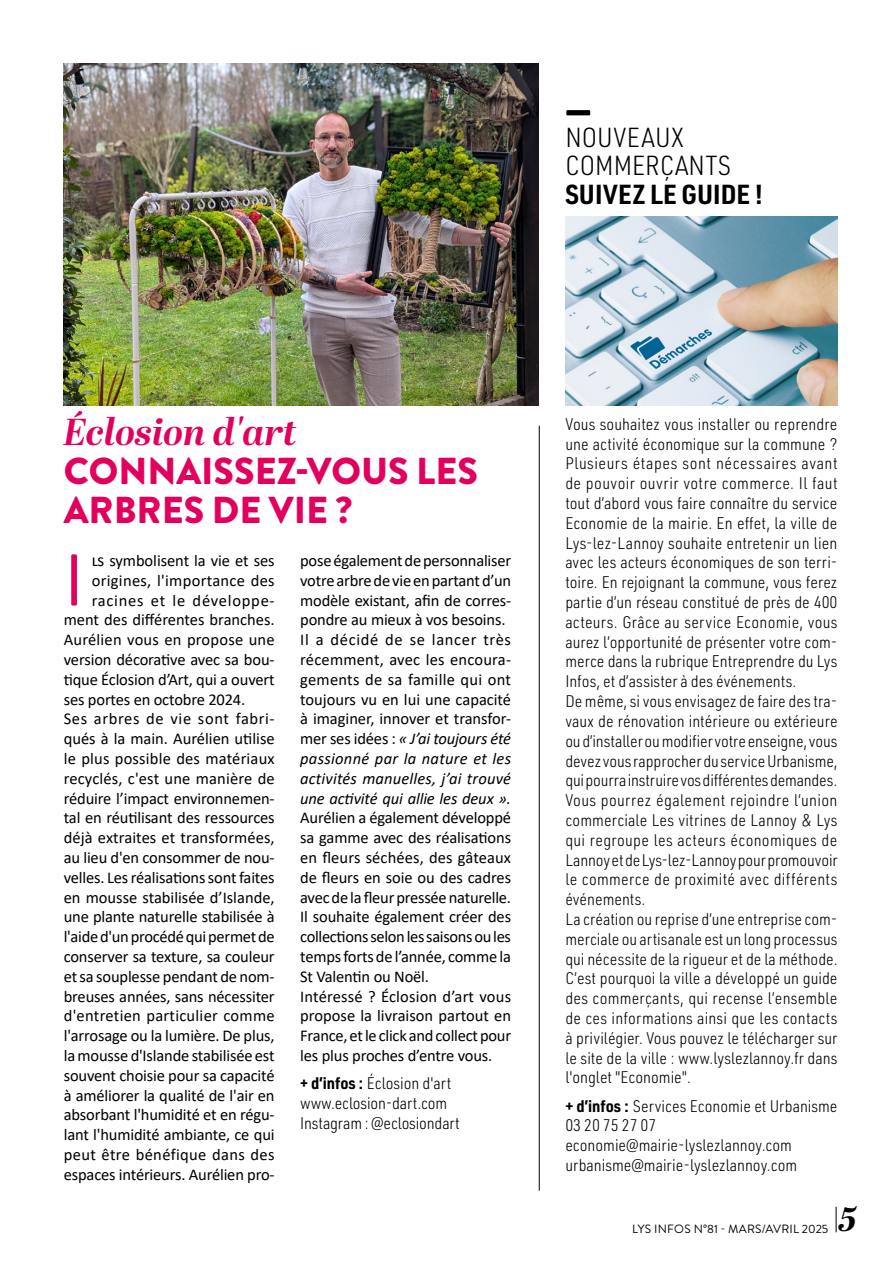
<style>
.page{position:relative;width:893px;height:1263px;background:#fff}
.page>*{position:absolute;margin:0;border:0;box-sizing:border-box;transform-origin:0 0}
.t1{font:73.05px "Brandon Grotesque";color:#e3005d}
.t2{font:900 60px "Brandon Grotesque";color:#000}
.t3{font:900 37.5px/39px "Brandon Grotesque";color:#e3005d}
.t4{font:italic 700 37.5px "Abril Display";letter-spacing:-.005em;color:#e3005d}
.t5{font:italic 700 33.75px "Abril Display";color:#000}
.t6{font:300 27px/28.5px "URWDIN Semi Cond";letter-spacing:.005em;color:#000}
.t7{font:700 27px "URWDIN Semi Cond";color:#000}
.t8{font:300 16.5px/19.8px "URWDIN Semi Cond";color:#000}
.t9{font:16.5px/19.8px "Calibri";letter-spacing:-.01em;color:#000}
.t10{font:16.5px "Calibri";letter-spacing:.01em;color:#000}
.t11{font:16.5px "Calibri";letter-spacing:.015em;color:#000}
.t12{font:16.5px "Calibri";letter-spacing:.02em;color:#000}
.t13{font:16.5px "Calibri";letter-spacing:.035em;color:#000}
.t14{font:16.5px "Calibri";letter-spacing:.045em;color:#000}
.t15{font:12px "Brandon Grotesque";letter-spacing:.02em;color:#000}
.s1{font-style:italic}
.s2{font-weight:700}
</style>
<div class="page">
<svg style="left:836px;top:1207px;width:1px;height:25px"></svg>
<img style="left:64px;top:64px;width:475px;height:341px">
<hr style="left:539px;top:426px;width:1px;height:765px;background:#000">
<img style="left:565px;top:216px;width:273px;height:189px">
<h2 class="t2" style="left:565px;top:46px;width:27px">_</h2>
<h3 class="t6" style="left:565px;top:122px;width:167px">NOUVEAUX<br>COMMERÇANTS</h3>
<h3 class="t7" style="left:565px;top:175px;width:199px">SUIVEZ LE GUIDE !</h3>
<h3 class="t4" style="left:63px;top:406px;width:234px">Éclosion d'art</h3>
<h3 class="t3" style="left:64px;top:452px;width:416px">CONNAISSEZ-VOUS LES<br>ARBRES DE VIE ?</h3>
<h1 class="t1" style="left:64px;top:530px;width:22px">I</h1>
<p class="t9" style="left:92px;top:550px;width:184px">ls symbolisent la vie et ses</p>
<p class="t12" style="left:92px;top:569px;width:184px">origines, l'importance des</p>
<p class="t14" style="left:92px;top:589px;width:184px">racines et le développe-</p>
<p class="t9" style="left:64px;top:609px;width:212px">ment des différentes branches.</p>
<p class="t11" style="left:64px;top:628px;width:212px">Aurélien vous en propose une</p>
<p class="t9" style="left:64px;top:649px;width:212px">version décorative avec sa bou-</p>
<p class="t9" style="left:64px;top:669px;width:212px">tique Éclosion d’Art, qui a ouvert</p>
<p class="t9" style="left:64px;top:689px;width:183px">ses portes en octobre 2024.</p>
<p class="t13" style="left:64px;top:707px;width:212px">Ses arbres de vie sont fabri-</p>
<p class="t9" style="left:64px;top:728px;width:212px">qués à la main. Aurélien utilise</p>
<p class="t10" style="left:64px;top:747px;width:212px">le plus possible des matériaux</p>
<p class="t10" style="left:64px;top:767px;width:212px">recyclés, c'est une manière de</p>
<p class="t9" style="left:64px;top:788px;width:212px">réduire l’impact environnemen-</p>
<p class="t9" style="left:64px;top:807px;width:212px">tal en réutilisant des ressources</p>
<p class="t9" style="left:64px;top:827px;width:212px">déjà extraites et transformées,</p>
<p class="t9" style="left:64px;top:847px;width:212px">au lieu d'en consommer de nou-</p>
<p class="t9" style="left:64px;top:867px;width:212px">velles. Les réalisations sont faites</p>
<p class="t9" style="left:64px;top:887px;width:212px">en mousse stabilisée d’Islande,</p>
<p class="t9" style="left:64px;top:906px;width:212px">une plante naturelle stabilisée à</p>
<p class="t9" style="left:64px;top:926px;width:212px">l'aide d'un procédé qui permet de</p>
<p class="t9" style="left:64px;top:946px;width:212px">conserver sa texture, sa couleur</p>
<p class="t9" style="left:64px;top:966px;width:212px">et sa souplesse pendant de nom-</p>
<p class="t9" style="left:64px;top:986px;width:212px">breuses années, sans nécessiter</p>
<p class="t11" style="left:64px;top:1004px;width:212px">d'entretien particulier comme</p>
<p class="t9" style="left:64px;top:1025px;width:212px">l'arrosage ou la lumière. De plus,</p>
<p class="t9" style="left:64px;top:1045px;width:212px">la mousse d'Islande stabilisée est</p>
<p class="t9" style="left:64px;top:1065px;width:212px">souvent choisie pour sa capacité</p>
<p class="t9" style="left:64px;top:1085px;width:212px">à améliorer la qualité de l'air en</p>
<p class="t9" style="left:64px;top:1104px;width:212px">absorbant l'humidité et en régu-</p>
<p class="t9" style="left:64px;top:1124px;width:212px">lant l'humidité ambiante, ce qui</p>
<p class="t12" style="left:64px;top:1143px;width:212px">peut être bénéfique dans des</p>
<p class="t9" style="left:64px;top:1164px;width:212px">espaces intérieurs. Aurélien pro-</p>
<p class="t9" style="left:300px;top:550px;width:212px">pose également de personnaliser votre arbre de vie en partant d’un modèle existant, afin de corres&shy;pondre au mieux à vos besoins.<br>Il a décidé de se lancer très récemment, avec les encoura&shy;gements de sa famille qui ont toujours vu en lui une capacité à imaginer, innover et transfor&shy;mer ses idées : <span class="s1">« J’ai toujours été passionné par la nature et les activités manuelles, j’ai trouvé une activité qui allie les deux ».</span></p>
<p class="t9" style="left:300px;top:807px;width:212px">Aurélien a également développé sa gamme avec des réalisations en fleurs séchées, des gâteaux de fleurs en soie ou des cadres avec de la fleur pressée naturelle.<br>Il souhaite également créer des collections selon les saisons ou les temps forts de l’année, comme la<br>St Valentin ou Noël.<br>Intéressé ? Éclosion d’art vous propose la livraison partout en<br>France, et le click and collect pour les plus proches d’entre vous.</p>
<p class="t8" style="left:300px;top:1073px;width:161px"><span class="s2">+ d’infos :</span> Éclosion d'art www.eclosion-dart.com<br>Instagram : @eclosiondart</p>
<p class="t8" style="left:565px;top:414px;width:274px">Vous souhaitez vous installer ou reprendre une activité économique sur la commune ?<br>Plusieurs étapes sont nécessaires avant de pouvoir ouvrir votre commerce. Il faut tout d’abord vous faire connaître du service Economie de la mairie. En effet, la ville de Lys-lez-Lannoy souhaite entretenir un lien avec les acteurs économiques de son terri&shy;toire. En rejoignant la commune, vous ferez partie d’un réseau constitué de près de 400 acteurs. Grâce au service Economie, vous aurez l’opportunité de présenter votre com&shy;merce dans la rubrique Entreprendre du Lys Infos, et d’assister à des événements.<br>De même, si vous envisagez de faire des tra&shy;vaux de rénovation intérieure ou extérieure ou d’installer ou modifier votre enseigne, vous devez vous rapprocher du service Urbanisme, qui pourra instruire vos différentes demandes.<br>Vous pourrez également rejoindre l’union commerciale Les vitrines de Lannoy &amp; Lys qui regroupe les acteurs économiques de Lannoy et de Lys-lez-Lannoy pour promouvoir le commerce de proximité avec différents événements.<br>La création ou reprise d’une entreprise com&shy;merciale ou artisanale est un long processus qui nécessite de la rigueur et de la méthode.<br>C’est pourquoi la ville a développé un guide des commerçants, qui recense l’ensemble de ces informations ainsi que les contacts à privilégier. Vous pouvez le télécharger sur le site de la ville : www.lyslezlannoy.fr dans l'onglet "Economie".</p>
<p class="t8" style="left:565px;top:1095px;width:274px"><span class="s2">+ d’infos :</span> Services Economie et Urbanisme<br>03 20 75 27 07 economie@mairie-lyslezlannoy.com urbanisme@mairie-lyslezlannoy.com</p>
<p class="t15" style="left:632px;top:1221px;width:198px">LYS INFOS N°81 - MARS/AVRIL 2025</p>
<h3 class="t5" style="left:839px;top:1196px;width:19px">5</h3>
</div>
